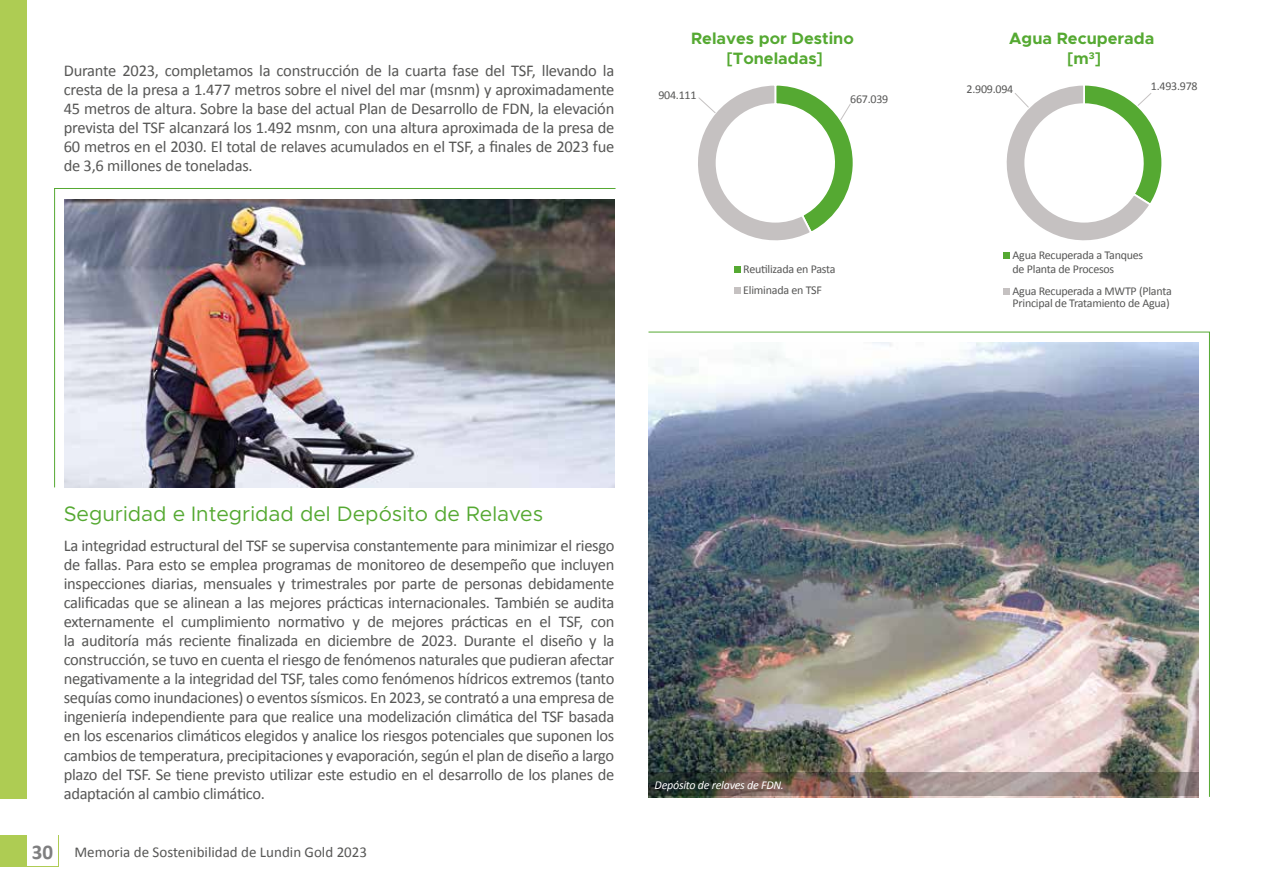
<style>
.page{position:relative;width:1263px;height:893px;background:#fff}
.page>*{position:absolute;margin:0;border:0;box-sizing:border-box;transform-origin:0 0}
.t1{font:21px "Metropolis";color:#55a932}
.t2{font:16.5px/19px "Calibri";letter-spacing:-.02em;color:#575756;text-align:justify}
.t3{font:700 16.5px/19.8px "Metropolis";color:#55a932;text-align:center}
.t4{font:15px "Calibri";color:#575756}
.t5{font:12px/14.4px "Calibri";letter-spacing:-.02em;color:#575756}
.t6{font:italic 12px "Calibri";letter-spacing:-.02em;color:#fff}
.s1{font-weight:700;font-size:21px;color:#7f7f80}
</style>
<div class="page">
<div style="left:0;top:835px;width:58px;height:32px;background:#aecc53"></div>
<div style="left:27px;top:836px;width:31px;height:30px;background:#fff"></div>
<div style="left:0;top:0;width:27px;height:798px;background:#aecc53"></div>
<img style="left:54px;top:188px;width:562px;height:300px">
<img style="left:648px;top:331px;width:562px;height:467px">
<svg style="left:648px;top:773px;width:550px;height:23px;background:#786c64"></svg>
<svg style="left:698px;top:85px;width:155px;height:156px"></svg>
<svg style="left:1003px;top:85px;width:159px;height:173px"></svg>
<div style="left:1004px;top:288px;width:6px;height:7px;background:#c5c1c1"></div>
<div style="left:734px;top:266px;width:7px;height:6px;background:#55a932"></div>
<div style="left:734px;top:287px;width:7px;height:6px;background:#c5c1c1"></div>
<p class="t2" style="left:64px;top:61px;width:552px">Durante 2023, completamos la construcción de la cuarta fase del TSF, llevando la cresta de la presa a 1.477 metros sobre el nivel del mar (msnm) y aproximadamente 45 metros de altura. Sobre la base del actual Plan de Desarrollo de FDN, la elevación prevista del TSF alcanzará los 1.492 msnm, con una altura aproximada de la presa de 60 metros en el 2030. El total de relaves acumulados en el TSF, a finales de 2023 fue de 3,6 millones de toneladas.</p>
<p class="t3" style="left:691px;top:29px;width:164px">Relaves por Destino [Toneladas]</p>
<p class="t3" style="left:1009px;top:29px;width:147px">Agua Recuperada [m<sup>3</sup>]</p>
<p class="t5" style="left:850px;top:92px;width:40px">667.039</p>
<p class="t5" style="left:967px;top:82px;width:48px">2.909.094</p>
<p class="t5" style="left:1151px;top:79px;width:48px">1.493.978</p>
<p class="t5" style="left:658px;top:88px;width:40px">904.111</p>
<p class="t5" style="left:743px;top:258px;width:94px;line-height:21.3px">Reutilizada en Pasta<br>Eliminada en TSF</p>
<p class="t5" style="left:1012px;top:247px;width:132px">Agua Recuperada a Tanques de Planta de Procesos</p>
<p class="t5" style="left:1012px;top:285px;width:161px;line-height:12.5px">Agua Recuperada a MWTP (Planta<br>Principal de Tratamiento de Agua)</p>
<p class="t1" style="left:64px;top:501px;width:481px">Seguridad e Integridad del Depósito de Relaves</p>
<p class="t2" style="left:64px;top:536px;width:552px">La integridad estructural del TSF se supervisa constantemente para minimizar el riesgo de fallas. Para esto se emplea programas de monitoreo de desempeño que incluyen inspecciones diarias, mensuales y trimestrales por parte de personas debidamente calificadas que se alinean a las mejores prácticas internacionales. También se audita externamente el cumplimiento normativo y de mejores prácticas en el TSF, con la auditoría más reciente finalizada en diciembre de 2023. Durante el diseño y la construcción, se tuvo en cuenta el riesgo de fenómenos naturales que pudieran afectar negativamente a la integridad del TSF, tales como fenómenos hídricos extremos (tanto sequías como inundaciones) o eventos sísmicos. En 2023, se contrató a una empresa de ingeniería independiente para que realice una modelización climática del TSF basada en los escenarios climáticos elegidos y analice los riesgos potenciales que suponen los cambios de temperatura, precipitaciones y evaporación, según el plan de diseño a largo plazo del TSF. Se tiene previsto utilizar este estudio en el desarrollo de los planes de adaptación al cambio climático.</p>
<p class="t4" style="left:32px;top:842px;width:337px"><span class="s1">30</span> Memoria de Sostenibilidad de Lundin Gold 2023</p>
<p class="t6" style="left:654px;top:777px;width:131px">Depósito de relaves de FDN.</p>
</div>
